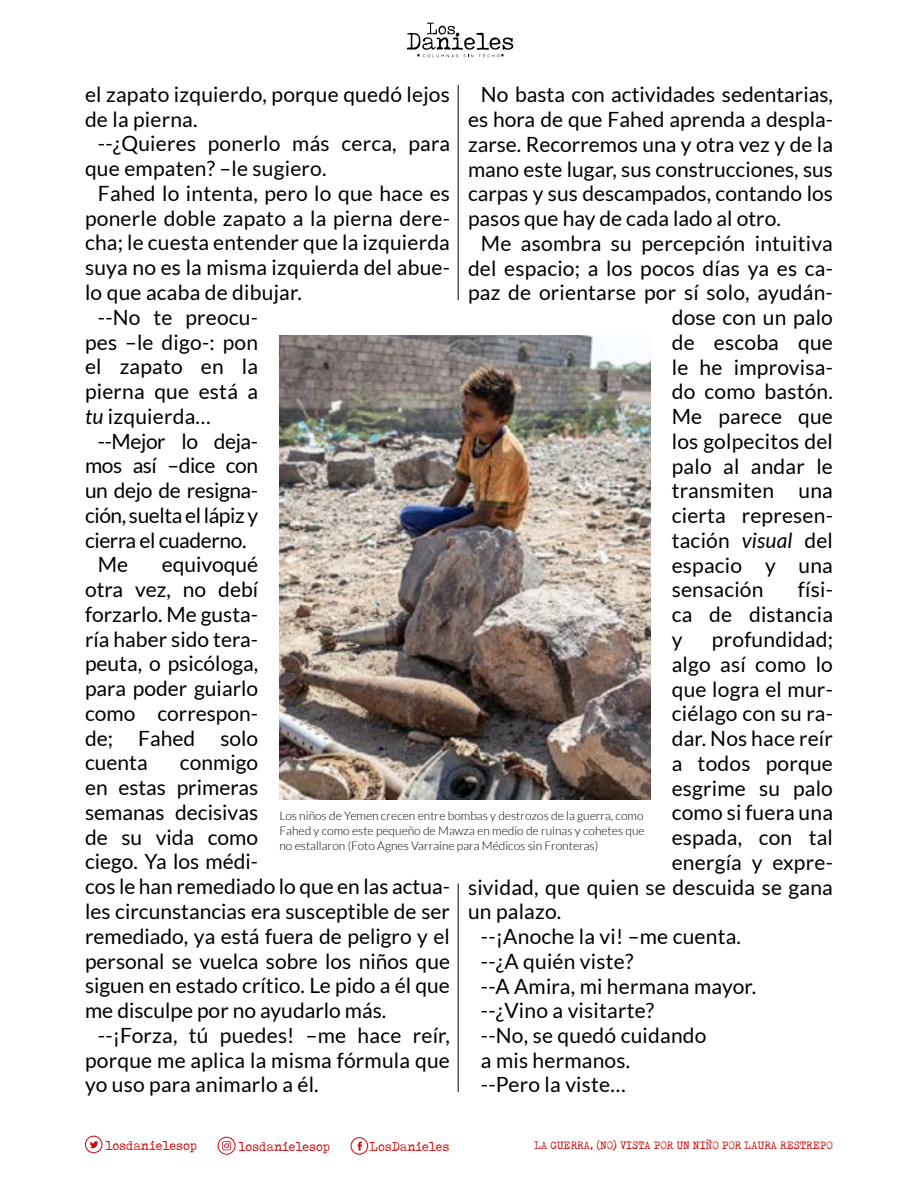
<style>
.page{position:relative;width:918px;height:1188px;background:#fff}
.page>*{position:absolute;margin:0;border:0;box-sizing:border-box;transform-origin:0 0}
.t1{font:21px/24.8px "Lato";letter-spacing:.01em;color:#000;text-align:justify}
.t2{font:21px "Lato";letter-spacing:-.02em;color:#000}
.t3{font:14.55px "Tox Typewriter";color:#c90707}
.t4{font:300 12px/15px "Lato";color:#000;text-align:justify}
.t5{font:12px "Tox Typewriter";color:#c90707}
.s1{font-style:italic}
</style>
<div class="page">
<svg style="left:407px;top:23px;width:106px;height:34px"></svg>
<div style="left:85px;top:1136px;width:17px;height:17px;border:1px solid #c90707;border-radius:8px"></div>
<svg style="left:90px;top:1141px;width:8px;height:7px"></svg>
<div style="left:218px;top:1137px;width:17px;height:18px;border:1px solid #c90707;border-radius:8px"></div>
<svg style="left:222px;top:1141px;width:9px;height:9px"></svg>
<div style="left:351px;top:1137px;width:17px;height:18px;border:1px solid #c90707;border-radius:8px"></div>
<svg style="left:358px;top:1142px;width:4px;height:9px"></svg>
<hr style="left:458px;top:85px;width:1px;height:215px;background:#000">
<hr style="left:458px;top:884px;width:1px;height:208px;background:#000">
<img style="left:279px;top:336px;width:371px;height:463px">
<p class="t1" style="left:85px;top:82px;width:366px">el zapato izquierdo, porque quedó lejos de la pierna.</p>
<p class="t1" style="left:85px;top:131px;width:366px;text-indent:13px">--¿Quieres ponerlo más cerca, para que empaten? –le sugiero.</p>
<p class="t1" style="left:98px;top:181px;width:354px">Fahed lo intenta, pero lo que hace es</p>
<p class="t1" style="left:85px;top:206px;width:366px">ponerle doble zapato a la pierna dere-</p>
<p class="t1" style="left:85px;top:230px;width:366px">cha; le cuesta entender que la izquierda</p>
<p class="t1" style="left:85px;top:255px;width:367px">suya no es la misma izquierda del abue-</p>
<p class="t1" style="left:85px;top:280px;width:218px">lo que acaba de dibujar.</p>
<p class="t1" style="left:98px;top:305px;width:162px">--No te preocu-</p>
<p class="t1" style="left:85px;top:329px;width:175px">pes –le digo-: pon</p>
<p class="t1" style="left:85px;top:354px;width:175px">el zapato en la</p>
<p class="t1" style="left:85px;top:379px;width:175px">pierna que está a</p>
<p class="t1" style="left:85px;top:404px;width:127px"><span class="s1">tu</span> izquierda…</p>
<p class="t2" style="left:98px;top:429px;width:162px">--Mejor lo deja-</p>
<p class="t2" style="left:85px;top:454px;width:175px">mos así –dice con</p>
<p class="t2" style="left:85px;top:479px;width:175px">un dejo de resigna-</p>
<p class="t2" style="left:85px;top:504px;width:175px">ción, suelta el lápiz y</p>
<p class="t2" style="left:85px;top:528px;width:163px">cierra el cuaderno.</p>
<p class="t1" style="left:98px;top:552px;width:32px">Me</p>
<p class="t1" style="left:468px;top:82px;width:366px;text-indent:13px">No basta con actividades sedentarias, es hora de que Fahed aprenda a despla&shy;zarse. Recorremos una y otra vez y de la mano este lugar, sus construcciones, sus carpas y sus descampados, contando los pasos que hay de cada lado al otro.</p>
<p class="t1" style="left:481px;top:231px;width:354px">Me asombra su percepción intuitiva</p>
<p class="t1" style="left:468px;top:256px;width:367px">del espacio; a los pocos días ya es ca-</p>
<p class="t1" style="left:468px;top:280px;width:366px">paz de orientarse por sí solo, ayudán-</p>
<p class="t1" style="left:672px;top:305px;width:163px">dose con un palo</p>
<p class="t1" style="left:672px;top:330px;width:163px">de escoba que</p>
<p class="t1" style="left:672px;top:355px;width:163px">le he improvisa-</p>
<p class="t1" style="left:672px;top:379px;width:163px">do como bastón.</p>
<p class="t1" style="left:672px;top:404px;width:163px">Me parece que</p>
<p class="t1" style="left:672px;top:429px;width:163px">los golpecitos del</p>
<p class="t1" style="left:672px;top:454px;width:163px">palo al andar le</p>
<p class="t1" style="left:672px;top:478px;width:163px">transmiten una</p>
<p class="t1" style="left:672px;top:503px;width:163px">cierta represen-</p>
<p class="t1" style="left:672px;top:528px;width:163px">tación <span class="s1">visual</span> del</p>
<p class="t1" style="left:672px;top:553px;width:163px">espacio y una</p>
<p class="t1" style="left:672px;top:577px;width:93px">sensación</p>
<p class="t1" style="left:85px;top:552px;width:175px;text-indent:77px">equivoqué otra vez, no debí forzarlo. Me gusta&shy;ría haber sido tera&shy;peuta, o psicóloga, para poder guiarlo como correspon&shy;de; Fahed solo cuenta</p>
<p class="t1" style="left:672px;top:577px;width:163px;text-indent:126px">físi&shy;ca de distancia y</p>
<p class="t1" style="left:712px;top:627px;width:123px">profundidad;</p>
<p class="t1" style="left:672px;top:652px;width:163px">algo así como lo</p>
<p class="t1" style="left:672px;top:676px;width:163px">que logra el mur-</p>
<p class="t1" style="left:672px;top:701px;width:163px">ciélago con su ra-</p>
<p class="t1" style="left:672px;top:726px;width:163px">dar. Nos hace reír</p>
<p class="t1" style="left:672px;top:751px;width:163px">a todos porque</p>
<p class="t1" style="left:672px;top:775px;width:163px">esgrime su palo</p>
<p class="t1" style="left:672px;top:800px;width:163px">como si fuera una</p>
<p class="t1" style="left:672px;top:825px;width:163px">espada, con tal</p>
<p class="t1" style="left:672px;top:850px;width:163px">energía y expre-</p>
<p class="t1" style="left:468px;top:874px;width:366px">sividad, que quien se descuida se gana</p>
<p class="t1" style="left:468px;top:899px;width:95px">un palazo.</p>
<p class="t1" style="left:481px;top:924px;width:262px">--¡Anoche la vi! –me cuenta.</p>
<p class="t1" style="left:481px;top:949px;width:154px">--¿A quién viste?</p>
<p class="t1" style="left:481px;top:974px;width:277px">--A Amira, mi hermana mayor.</p>
<p class="t1" style="left:481px;top:998px;width:175px">--¿Vino a visitarte?</p>
<p class="t1" style="left:481px;top:1023px;width:227px">--No, se quedó cuidando</p>
<p class="t1" style="left:481px;top:1048px;width:151px">a mis hermanos.</p>
<p class="t1" style="left:481px;top:1072px;width:146px">--Pero la viste…</p>
<p class="t1" style="left:85px;top:750px;width:367px;text-align:left;text-indent:95px">conmigo<br>en estas primeras<br>semanas decisivas<br>de su vida como<br>ciego. Ya los médi-<br>cos le han remediado lo que en las actua&shy;les circunstancias era susceptible de ser remediado, ya está fuera de peligro y el personal se vuelca sobre los niños que siguen en estado crítico. Le pido a él que me disculpe por no ayudarlo más.</p>
<p class="t1" style="left:85px;top:1023px;width:366px;text-indent:13px">--¡Forza, tú puedes! –me hace reír, porque me aplica la misma fórmula que yo uso para animarlo a él.</p>
<p class="t4" style="left:279px;top:808px;width:367px">Los niños de Yemen crecen entre bombas y destrozos de la guerra, como Fahed y como este pequeño de Mawza en medio de ruinas y cohetes que no estallaron (Foto Agnes Varraine para Médicos sin Fronteras)</p>
<p class="t3" style="left:106px;top:1137px;width:93px">losdanielesop</p>
<p class="t3" style="left:239px;top:1139px;width:93px">losdanielesop</p>
<p class="t3" style="left:370px;top:1139px;width:81px">LosDanieles</p>
<p class="t5" style="left:534px;top:1139px;width:300px">LA GUERRA, (NO) VISTA POR UN NIÑO POR LAURA RESTREPO</p>
</div>
